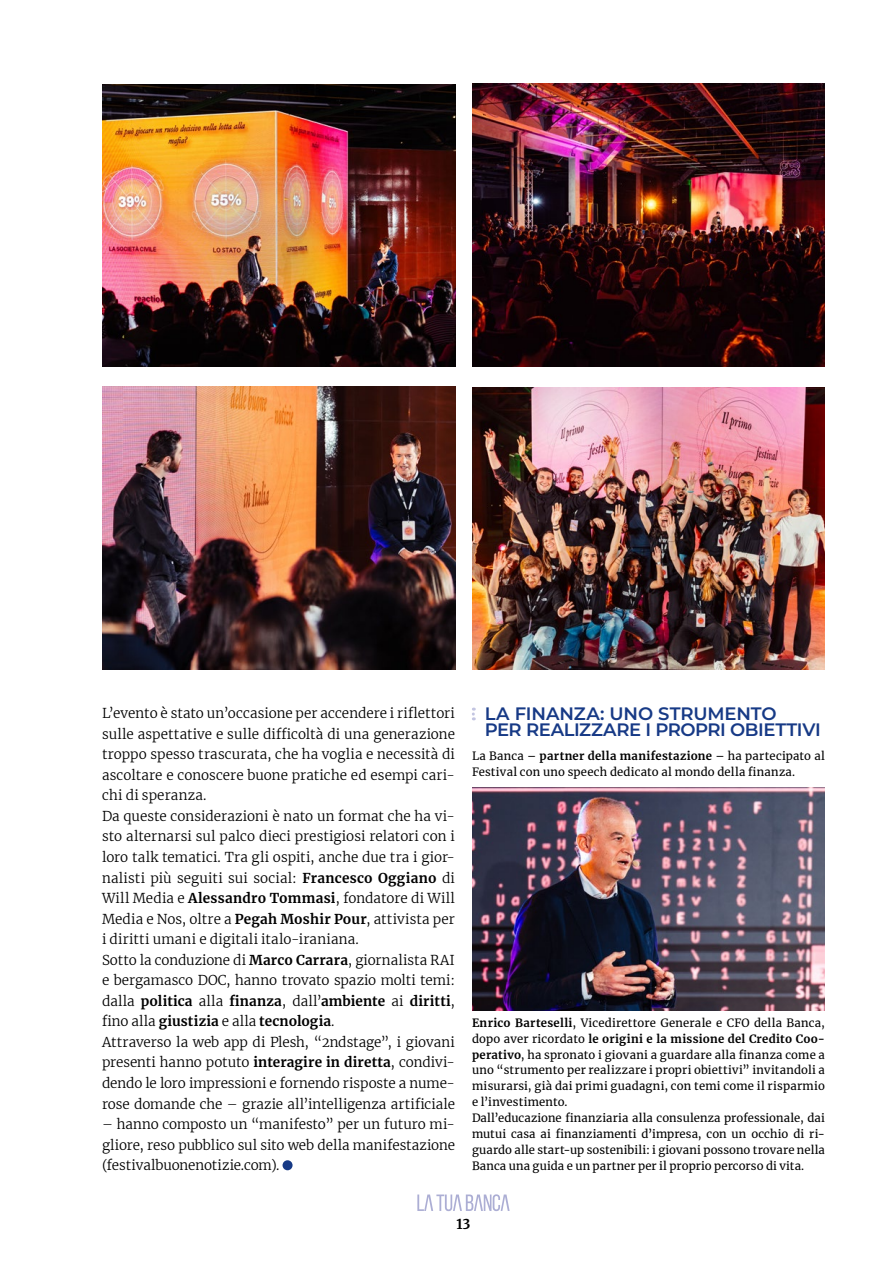
<style>
.page{position:relative;width:893px;height:1263px;background:#fff}
.page>*{position:absolute;margin:0;border:0;box-sizing:border-box;transform-origin:0 0}
.t1{font:600 18px/15.9px "Montserrat";letter-spacing:-.02em;color:#173a86}
.t2{font:300 13.5px/20.5px "Merriweather";color:#000}
.t3{font:700 13.5px "Merriweather";color:#000}
.t4{font:11.4px/15.9px "Merriweather";letter-spacing:.015em;color:#000}
.s1{font-weight:700}
</style>
<div class="page">
<div style="left:283px;top:1160px;width:10px;height:10px;background:#173a86;border-radius:50%"></div>
<img style="left:472px;top:787px;width:353px;height:224px">
<svg style="left:472px;top:708px;width:3px;height:12px"></svg>
<img style="left:102px;top:85px;width:353px;height:281px">
<img style="left:102px;top:386px;width:353px;height:283px">
<img style="left:472px;top:388px;width:353px;height:281px">
<img style="left:472px;top:84px;width:353px;height:282px">
<svg style="left:417px;top:1194px;width:93px;height:17px"></svg>
<p class="t2" style="left:102px;top:702px;width:354px">L’evento è stato un’occasione per accendere i riflettori sulle aspettative e sulle difficoltà di una generazione troppo spesso trascurata, che ha voglia e necessità di ascoltare e conoscere buone pratiche ed esempi cari&shy;chi di speranza.<br>Da queste considerazioni è nato un format che ha vi&shy;sto alternarsi sul palco dieci prestigiosi relatori con i loro talk tematici. Tra gli ospiti, anche due tra i gior&shy;nalisti più seguiti sui social: <span class="s1">Francesco Oggiano</span> di Will Media e <span class="s1">Alessandro Tommasi</span>, fondatore di Will Media e Nos, oltre a <span class="s1">Pegah Moshir Pour</span>, attivista per i diritti umani e digitali italo-iraniana.<br>Sotto la conduzione di <span class="s1">Marco Carrara</span>, giornalista RAI e bergamasco DOC, hanno trovato spazio molti temi: dalla <span class="s1">politica</span> alla <span class="s1">finanza</span>, dall’<span class="s1">ambiente</span> ai <span class="s1">diritti</span>, fino alla <span class="s1">giustizia</span> e alla <span class="s1">tecnologia</span>.<br>Attraverso la web app di Plesh, “2ndstage”, i giovani presenti hanno potuto <span class="s1">interagire in diretta</span>, condivi&shy;dendo le loro impressioni e fornendo risposte a nume&shy;rose domande che – grazie all’intelligenza artificiale</p>
<p class="t2" style="left:102px;top:1113px;width:354px;text-align:justify">– hanno composto un “manifesto” per un futuro mi&shy;gliore, reso pubblico sul sito web della manifestazione (festivalbuonenotizie.com).</p>
<h1 class="t1" style="left:485px;top:705px;width:338px">LA FINANZA: UNO STRUMENTO<br>PER REALIZZARE I PROPRI OBIETTIVI</h1>
<p class="t4" style="left:472px;top:748px;width:354px">La Banca – <span class="s1">partner della manifestazione</span> – ha partecipato al<br>Festival con uno speech dedicato al mondo della finanza.</p>
<p class="t4" style="left:472px;top:1014px;width:354px"><span class="s1">Enrico Barteselli</span>, Vicedirettore Generale e CFO della Banca, dopo aver ricordato <span class="s1">le origini e la missione del Credito Coo&shy;perativo</span>, ha spronato i giovani a guardare alla finanza come a uno “strumento per realizzare i propri obiettivi” invitandoli a misurarsi, già dai primi guadagni, con temi come il risparmio e l’investimento.<br>Dall’educazione finanziaria alla consulenza professionale, dai mutui casa ai finanziamenti d’impresa, con un occhio di ri&shy;guardo alle start-up sostenibili: i giovani possono trovare nella Banca una guida e un partner per il proprio percorso di vita.</p>
<p class="t3" style="left:456px;top:1214px;width:16px">13</p>
</div>
